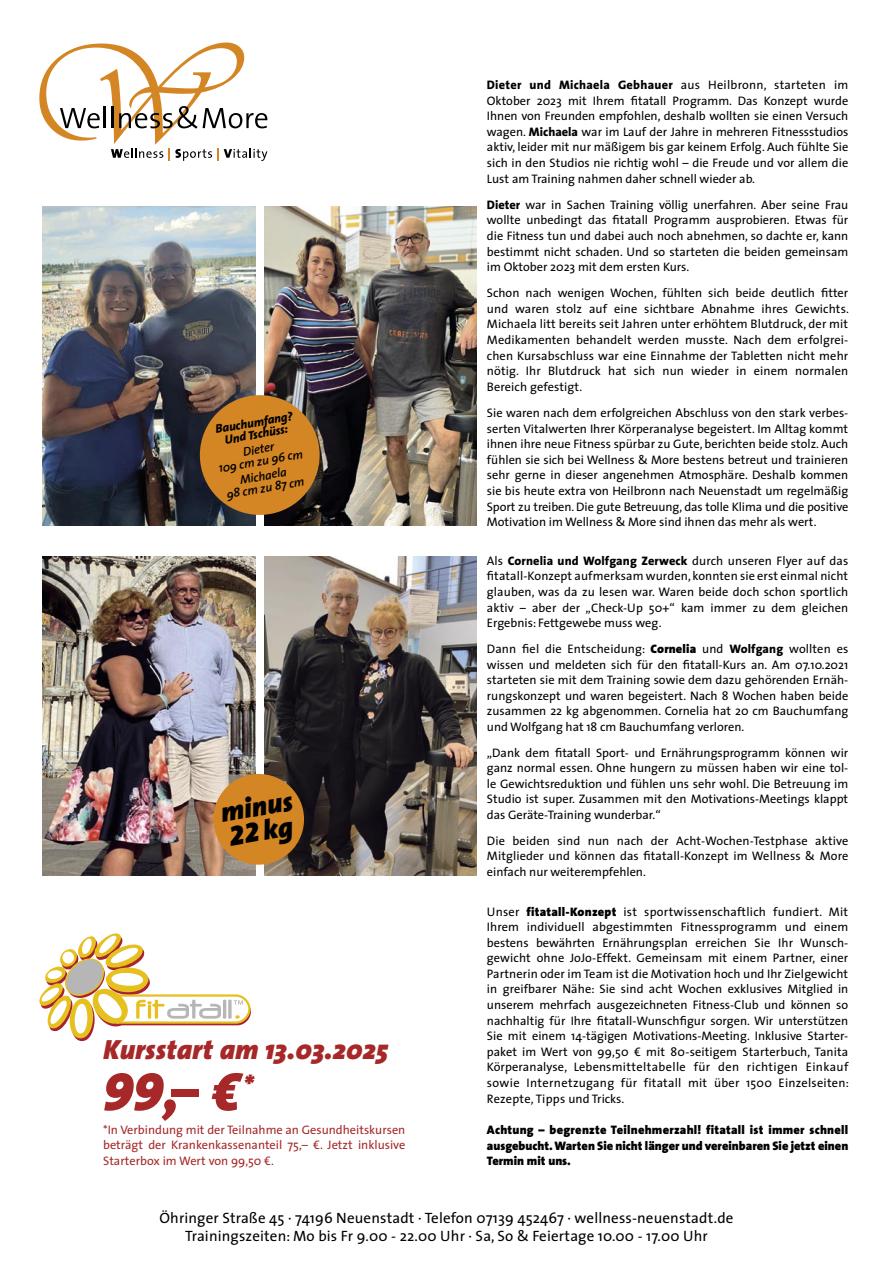
<style>
.page{position:relative;width:893px;height:1263px;background:#fff}
.page>*{position:absolute;margin:0;border:0;box-sizing:border-box;transform-origin:0 0}
.t1{font:italic 54px "The Sans Black Expert";color:#a72829}
.t2{font:italic 900 27.9px "The Sans";letter-spacing:.005em;color:#a72829}
.t3{font:italic 900 27.9px "The Sans";color:#000}
.t4{font:italic 27.9px "The Sans Black Expert";color:#000}
.t5{font:15px "The Sans";letter-spacing:.01em;color:#000}
.t6{font:12.3px/15.6px "The Sans";color:#000;text-align:justify}
.t7{font:12.3px/15.5px "The Sans";color:#a72829;text-align:justify}
.t8{font:12.3px "The Sans";letter-spacing:.02em;color:#000}
.t9{font:900 12.3px/15.6px "The Sans";color:#000}
.t10{font:12.3px "The Sans";letter-spacing:.03em;color:#000}
.t11{font:900 12.3px "The Sans";letter-spacing:.02em;color:#000}
.t12{font:800 12.3px "The Sans";letter-spacing:.02em;color:#000}
.t13{font:italic 600 12.3px "The Sans";color:#000}
.t14{font:italic 800 12.3px "The Sans";color:#000}
.s1{font-family:"The Sans";font-weight:900}
.s2{font-family:"The Sans";font-weight:800;font-style:normal}
.s3{font-weight:400}
.s4{font-weight:800}
.s5{font-weight:900}
</style>
<div class="page">
<img style="left:43px;top:207px;width:212px;height:319px">
<img style="left:264px;top:207px;width:213px;height:319px">
<img style="left:43px;top:557px;width:212px;height:318px">
<img style="left:264px;top:557px;width:213px;height:318px">
<div style="left:213px;top:774px;width:91px;height:91px;background:#d48625;border-radius:50%"></div>
<div style="left:200px;top:395px;width:120px;height:120px;background:#d48625;border-radius:50%"></div>
<svg style="left:39px;top:43px;width:228px;height:118px"></svg>
<svg style="left:39px;top:933px;width:212px;height:108px"></svg>
<p class="t14" style="left:214px;top:422px;width:80px;rotate:-10deg">Bauchumfang?</p>
<p class="t14" style="left:223px;top:432px;width:66px;rotate:-10deg">Und Tschüss:</p>
<p class="t13" style="left:242px;top:444px;width:33px;rotate:-10deg">Dieter</p>
<p class="t13" style="left:217px;top:461px;width:87px;rotate:-10deg">109 cm zu 96 cm</p>
<p class="t13" style="left:239px;top:472px;width:49px;rotate:-10deg">Michaela</p>
<p class="t13" style="left:225px;top:487px;width:80px;rotate:-10deg">98 cm zu 87 cm</p>
<p class="t3" style="left:218px;top:795px;width:74px;rotate:-10deg">minus</p>
<p class="t4" style="left:226px;top:819px;width:66px;rotate:-10deg">22<span class="s1">kg</span></p>
<p class="t2" style="left:103px;top:1032px;width:287px">Kursstart am 13.03.2025</p>
<p class="t1" style="left:103px;top:1057px;width:152px">99<span class="s1">,</span><span class="s2">–</span> <span class="s1">€</span><sup>*</sup></p>
<p class="t7" style="left:103px;top:1122px;width:304px">*In Verbindung mit der Teilnahme an Gesundheitskursen beträgt der Krankenkassenanteil 75,– €. Jetzt inklusive Starterbox im Wert von 99,50 €.</p>
<p class="t12" style="left:487px;top:77px;width:363px">Dieter und Michaela Gebhauer <span class="s3">aus Heilbronn, starteten im</span></p>
<p class="t6" style="left:487px;top:93px;width:363px">Oktober 2023 mit Ihrem fitatall Programm. Das Konzept wurde</p>
<p class="t6" style="left:487px;top:108px;width:363px">Ihnen von Freunden empfohlen, deshalb wollten sie einen Versuch wagen. <span class="s4">Michaela</span> war im Lauf der Jahre in mehreren Fitnessstudios aktiv, leider mit nur mäßigem bis gar keinem Erfolg. Auch fühlte Sie sich in den Studios nie richtig wohl – die Freude und vor allem die Lust am Training nahmen daher schnell wieder ab.</p>
<p class="t6" style="left:487px;top:197px;width:363px"><span class="s4">Dieter</span> war in Sachen Training völlig unerfahren. Aber seine Frau wollte unbedingt das fitatall Programm ausprobieren. Etwas für die Fitness tun und dabei auch noch abnehmen, so dachte er, kann</p>
<p class="t6" style="left:487px;top:244px;width:363px">bestimmt nicht schaden. Und so starteten die beiden gemeinsam</p>
<p class="t6" style="left:487px;top:259px;width:204px">im Oktober 2023 mit dem ersten Kurs.</p>
<p class="t6" style="left:487px;top:285px;width:363px">Schon nach wenigen Wochen, fühlten sich beide deutlich fitter</p>
<p class="t6" style="left:487px;top:301px;width:363px">und waren stolz auf eine sichtbare Abnahme ihres Gewichts.</p>
<p class="t6" style="left:487px;top:317px;width:363px">Michaela litt bereits seit Jahren unter erhöhtem Blutdruck, der mit</p>
<p class="t6" style="left:487px;top:332px;width:363px">Medikamenten behandelt werden musste. Nach dem erfolgrei&shy;chen Kursabschluss war eine Einnahme der Tabletten nicht mehr</p>
<p class="t6" style="left:487px;top:363px;width:363px">nötig. Ihr Blutdruck hat sich nun wieder in einem normalen</p>
<p class="t6" style="left:487px;top:379px;width:97px">Bereich gefestigt.</p>
<p class="t6" style="left:487px;top:405px;width:363px">Sie waren nach dem erfolgreichen Abschluss von den stark verbes&shy;serten Vitalwerten Ihrer Körperanalyse begeistert. Im Alltag kommt ihnen ihre neue Fitness spürbar zu Gute, berichten beide stolz. Auch fühlen sie sich bei Wellness &amp; More bestens betreut und trainieren sehr gerne in dieser angenehmen Atmosphäre. Deshalb kommen sie bis heute extra von Heilbronn nach Neuenstadt um regelmäßig Sport zu treiben. Die gute Betreuung, das tolle Klima und die positive Motivation im Wellness &amp; More sind ihnen das mehr als wert.</p>
<p class="t6" style="left:487px;top:553px;width:363px">Als <span class="s4">Cornelia und Wolfgang Zerweck</span> durch unseren Flyer auf das</p>
<p class="t6" style="left:487px;top:569px;width:363px">fitatall-Konzept aufmerksam wurden, konnten sie erst einmal nicht glauben, was da zu lesen war. Waren beide doch schon sportlich</p>
<p class="t6" style="left:487px;top:600px;width:363px">aktiv – aber der „Check-Up 50+“ kam immer zu dem gleichen</p>
<p class="t6" style="left:487px;top:615px;width:176px">Ergebnis: Fettgewebe muss weg.</p>
<p class="t6" style="left:487px;top:641px;width:363px">Dann fiel die Entscheidung: <span class="s5">Cornelia</span> und <span class="s4">Wolfgang</span> wollten es wissen und meldeten sich für den fitatall-Kurs an. Am 07.10.2021 starteten sie mit dem Training sowie dem dazu gehörenden Ernäh&shy;rungskonzept und waren begeistert. Nach 8 Wochen haben beide zusammen 22 kg abgenommen. Cornelia hat 20 cm Bauchumfang und Wolfgang hat 18 cm Bauchumfang verloren.</p>
<p class="t6" style="left:487px;top:745px;width:363px">„Dank dem fitatall Sport- und Ernährungsprogramm können wir ganz normal essen. Ohne hungern zu müssen haben wir eine tol&shy;le Gewichtsreduktion und fühlen uns sehr wohl. Die Betreuung im</p>
<p class="t6" style="left:487px;top:791px;width:363px">Studio ist super. Zusammen mit den Motivations-Meetings klappt das Geräte-Training wunderbar.“</p>
<p class="t6" style="left:487px;top:833px;width:363px">Die beiden sind nun nach der Acht-Wochen-Testphase aktive</p>
<p class="t6" style="left:487px;top:848px;width:363px">Mitglieder und können das fitatall-Konzept im Wellness &amp; More</p>
<p class="t6" style="left:487px;top:864px;width:160px">einfach nur weiterempfehlen.</p>
<p class="t8" style="left:487px;top:904px;width:363px">Unser <span class="s5">fitatall-Konzept</span> ist sportwissenschaftlich fundiert. Mit</p>
<p class="t6" style="left:487px;top:919px;width:363px">Ihrem individuell abgestimmten Fitnessprogramm und einem</p>
<p class="t6" style="left:487px;top:935px;width:363px">bestens bewährten Ernährungsplan erreichen Sie Ihr Wunsch-</p>
<p class="t6" style="left:487px;top:950px;width:363px">gewicht ohne JoJo-Effekt. Gemeinsam mit einem Partner, einer Partnerin oder im Team ist die Motivation hoch und Ihr Zielgewicht in greifbarer Nähe: Sie sind acht Wochen exklusives Mitglied in</p>
<p class="t6" style="left:487px;top:997px;width:363px">unserem mehrfach ausgezeichneten Fitness-Club und können so</p>
<p class="t6" style="left:487px;top:1013px;width:363px">nachhaltig für Ihre fitatall-Wunschfigur sorgen. Wir unterstützen</p>
<p class="t6" style="left:487px;top:1028px;width:363px">Sie mit einem 14-tägigen Motivations-Meeting. Inklusive Starter-</p>
<p class="t6" style="left:487px;top:1044px;width:363px">paket im Wert von 99,50 € mit 80-seitigem Starterbuch, Tanita</p>
<p class="t10" style="left:487px;top:1059px;width:363px">Körperanalyse, Lebensmitteltabelle für den richtigen Einkauf</p>
<p class="t8" style="left:487px;top:1075px;width:364px">sowie Internetzugang für fitatall mit über 1500 Einzelseiten:</p>
<p class="t6" style="left:487px;top:1091px;width:139px">Rezepte, Tipps und Tricks.</p>
<p class="t11" style="left:487px;top:1122px;width:363px">Achtung – begrenzte Teilnehmerzahl! fitatall ist immer schnell</p>
<p class="t9" style="left:487px;top:1137px;width:363px">ausgebucht. Warten Sie nicht länger und vereinbaren Sie jetzt einen<br>Termin mit uns.</p>
<p class="t5" style="left:159px;top:1208px;width:575px">Öhringer Straße 45 · 74196 Neuenstadt · Telefon 07139 452467 · wellness-neuenstadt.de</p>
<p class="t5" style="left:185px;top:1226px;width:524px">Trainingszeiten: Mo bis Fr 9.00 - 22.00 Uhr · Sa, So &amp; Feiertage 10.00 - 17.00 Uhr</p>
</div>
